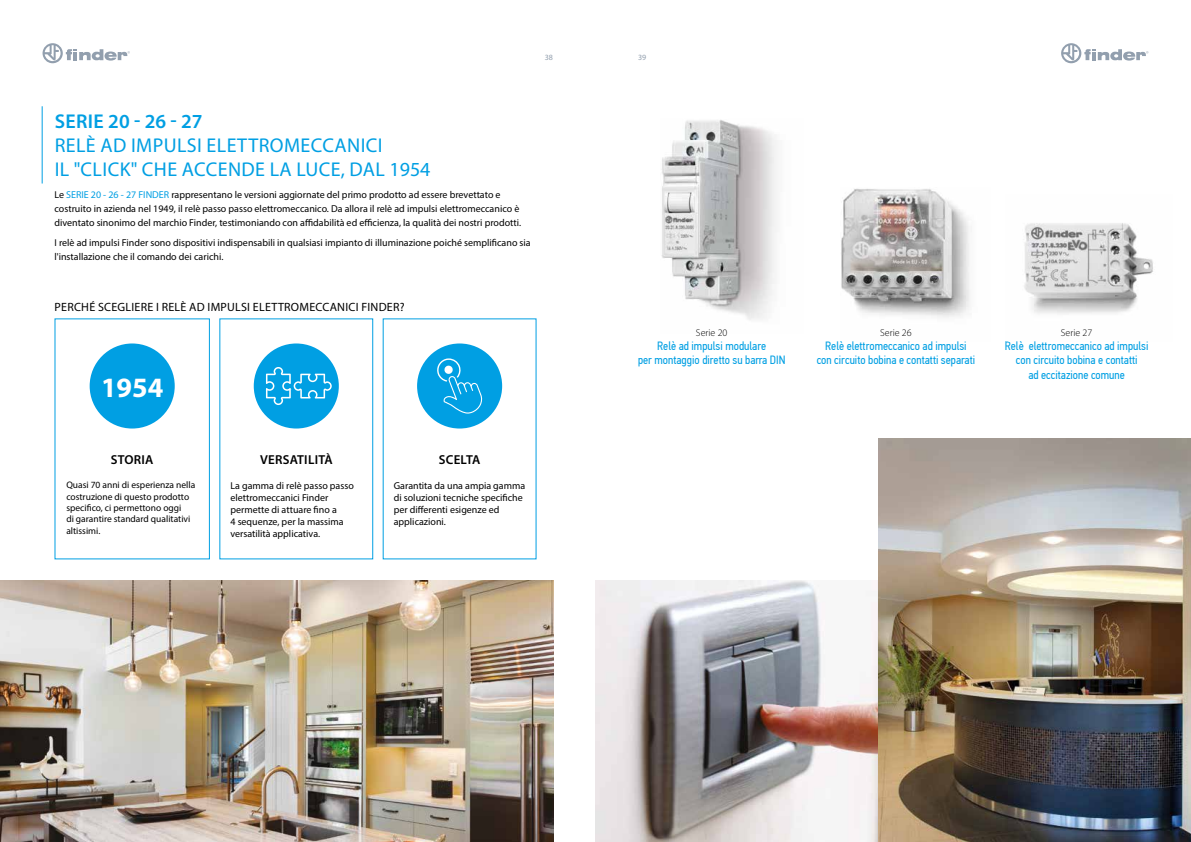
<style>
.page{position:relative;width:1191px;height:842px;background:#fff}
.page>*{position:absolute;margin:0;border:0;box-sizing:border-box;transform-origin:0 0}
.t1{font:700 28.1px "Myriad Pro";color:#fff}
.t2{font:20px/24px "Myriad Pro";letter-spacing:.02em;color:#009fe3}
.t3{font:600 20px "Myriad Pro";letter-spacing:.02em;color:#009fe3}
.t4{font:600 13px "Myriad Pro";letter-spacing:.02em;color:#000}
.t5{font:12px/14.4px "PF Din Text Cond Pro";color:#009fe3;text-align:center}
.t6{font:12px "Myriad Pro";letter-spacing:.02em;color:#000}
.t7{font:10px/12px "Myriad Pro";color:#000}
.t8{font:300 10px "Myriad Pro";color:#000}
.t9{font:9.5px/11.4px "Myriad Pro";color:#000}
.t10{font:8px "Myriad Pro";color:#929fae}
.s1{color:#009fe3}
</style>
<div class="page">
<svg style="left:43px;top:43px;width:87px;height:20px"></svg>
<svg style="left:1061px;top:43px;width:87px;height:20px"></svg>
<div style="left:90px;top:343px;width:85px;height:85px;background:#009fe3;border-radius:50%"></div>
<hr style="left:42px;top:106px;width:1px;height:78px;background:#009fe3">
<div style="left:54px;top:318px;width:156px;height:241px;border:1px solid #009fe3"></div>
<div style="left:219px;top:318px;width:154px;height:241px;border:1px solid #009fe3"></div>
<img style="left:0;top:581px;width:553px;height:261px">
<img style="left:661px;top:120px;width:116px;height:200px">
<img style="left:841px;top:188px;width:129px;height:130px">
<img style="left:1024px;top:223px;width:129px;height:91px">
<img style="left:595px;top:581px;width:283px;height:261px">
<img style="left:878px;top:438px;width:313px;height:404px">
<div style="left:254px;top:343px;width:85px;height:85px;background:#009fe3;border-radius:50%"></div>
<svg style="left:266px;top:367px;width:66px;height:38px"></svg>
<div style="left:417px;top:343px;width:85px;height:85px;background:#009fe3;border-radius:50%"></div>
<svg style="left:437px;top:358px;width:45px;height:56px"></svg>
<p class="t10" style="left:545px;top:53px;width:10px">38</p>
<p class="t10" style="left:638px;top:53px;width:10px">39</p>
<h2 class="t3" style="left:55px;top:109px;width:149px">SERIE 20 - 26 - 27</h2>
<h2 class="t2" style="left:55px;top:133px;width:377px">RELÈ AD IMPULSI ELETTROMECCANICI<br>IL "CLICK" CHE ACCENDE LA LUCE, DAL 1954</h2>
<p class="t7" style="left:54px;top:188px;width:468px;line-height:14px">Le <span class="s1">SERIE 20 - 26 - 27 FINDER</span> rappresentano le versioni aggiornate del primo prodotto ad essere brevettato e costruito in azienda nel 1949, il relè passo passo elettromeccanico. Da allora il relè ad impulsi elettromeccanico è diventato sinonimo del marchio Finder, testimoniando con affidabilità ed efficienza, la qualità dei nostri prodotti.</p>
<p class="t7" style="left:54px;top:235px;width:478px;line-height:14px">I relè ad impulsi Finder sono dispositivi indispensabili in qualsiasi impianto di illuminazione poiché semplificano sia l'installazione che il comando dei carichi.</p>
<p class="t6" style="left:55px;top:300px;width:351px">PERCHÉ SCEGLIERE I RELÈ AD IMPULSI ELETTROMECCANICI FINDER?</p>
<h1 class="t1" style="left:101px;top:369px;width:64px">1954</h1>
<p class="t8" style="left:696px;top:326px;width:33px">Serie 20</p>
<p class="t5" style="left:638px;top:339px;width:149px">Relè ad impulsi modulare<br>per montaggio diretto su barra DIN</p>
<h3 class="t4" style="left:111px;top:451px;width:44px">STORIA</h3>
<h3 class="t4" style="left:260px;top:451px;width:74px">VERSATILITÀ</h3>
<h3 class="t4" style="left:439px;top:451px;width:43px">SCELTA</h3>
<p class="t9" style="left:66px;top:479px;width:130px">Quasi 70 anni di esperienza nella costruzione di questo prodotto specifico, ci permettono oggi<br>di garantire standard qualitativi altissimi.</p>
<p class="t7" style="left:230px;top:479px;width:125px">La gamma di relè passo passo elettromeccanici Finder permette di attuare fino a<br>4 sequenze, per la massima versatilità applicativa.</p>
<p class="t7" style="left:394px;top:479px;width:133px">Garantita da una ampia gamma di soluzioni tecniche specifiche per differenti esigenze ed applicazioni.</p>
<p class="t8" style="left:880px;top:326px;width:33px">Serie 26</p>
<p class="t5" style="left:816px;top:339px;width:160px">Relè elettromeccanico ad impulsi con circuito bobina e contatti separati</p>
<p class="t8" style="left:1061px;top:326px;width:33px">Serie 27</p>
<p class="t5" style="left:1004px;top:339px;width:145px">Relè elettromeccanico ad impulsi con circuito bobina e contatti<br>ad eccitazione comune</p>
</div>
